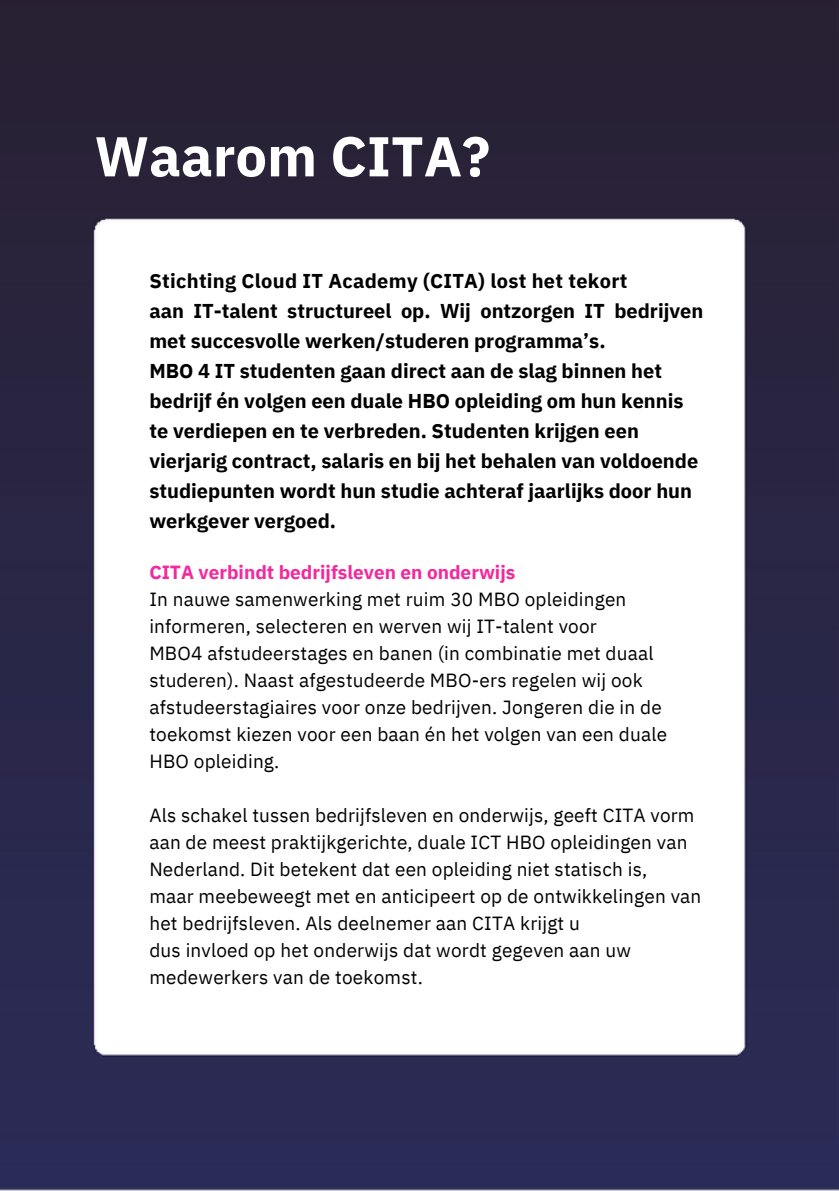
<style>
.page{position:relative;width:839px;height:1191px;background:#fff}
.page>*{position:absolute;margin:0;border:0;box-sizing:border-box;transform-origin:0 0}
.t1{font:700 56px "IBM Plex Sans";color:#fff}
.t2{font:700 20px/30px "IBM Plex Sans";color:#000}
.t3{font:19px/27px "IBM Plex Sans";letter-spacing:.01em;color:#000}
.t4{font:700 19px "IBM Plex Sans";color:#f3299e}
</style>
<div class="page">
<img style="left:0;top:0;width:838px;height:1191px">
<p class="t1" style="left:94px;top:119px;width:397px">Waarom CITA?</p>
<p class="t2" style="left:149px;top:266px;width:479px">Stichting Cloud IT Academy (CITA) lost het tekort</p>
<p class="t2" style="left:149px;top:296px;width:555px">aan IT-talent structureel op. Wij ontzorgen IT bedrijven met succesvolle werken/studeren programma’s.</p>
<p class="t2" style="left:149px;top:356px;width:550px">MBO 4 IT studenten gaan direct aan de slag binnen het bedrijf én volgen een duale HBO opleiding om hun kennis te verdiepen en te verbreden. Studenten krijgen een vierjarig contract, salaris en bij het behalen van voldoende studiepunten wordt hun studie achteraf jaarlijks door hun werkgever vergoed.</p>
<p class="t4" style="left:149px;top:559px;width:367px">CITA verbindt bedrijfsleven en onderwijs</p>
<p class="t3" style="left:149px;top:585px;width:478px">In nauwe samenwerking met ruim 30 MBO opleidingen informeren, selecteren en werven wij IT-talent voor</p>
<p class="t3" style="left:149px;top:639px;width:519px">MBO4 afstudeerstages en banen (in combinatie met duaal studeren). Naast afgestudeerde MBO-ers regelen wij ook afstudeerstagiaires voor onze bedrijven. Jongeren die in de toekomst kiezen voor een baan én het volgen van een duale HBO opleiding.</p>
<p class="t3" style="left:149px;top:801px;width:546px">Als schakel tussen bedrijfsleven en onderwijs, geeft CITA vorm aan de meest praktijkgerichte, duale ICT HBO opleidingen van<br>Nederland. Dit betekent dat een opleiding niet statisch is,</p>
<p class="t3" style="left:149px;top:882px;width:553px">maar meebeweegt met en anticipeert op de ontwikkelingen van het bedrijfsleven. Als deelnemer aan CITA krijgt u</p>
<p class="t3" style="left:149px;top:936px;width:483px">dus invloed op het onderwijs dat wordt gegeven aan uw medewerkers van de toekomst.</p>
</div>
